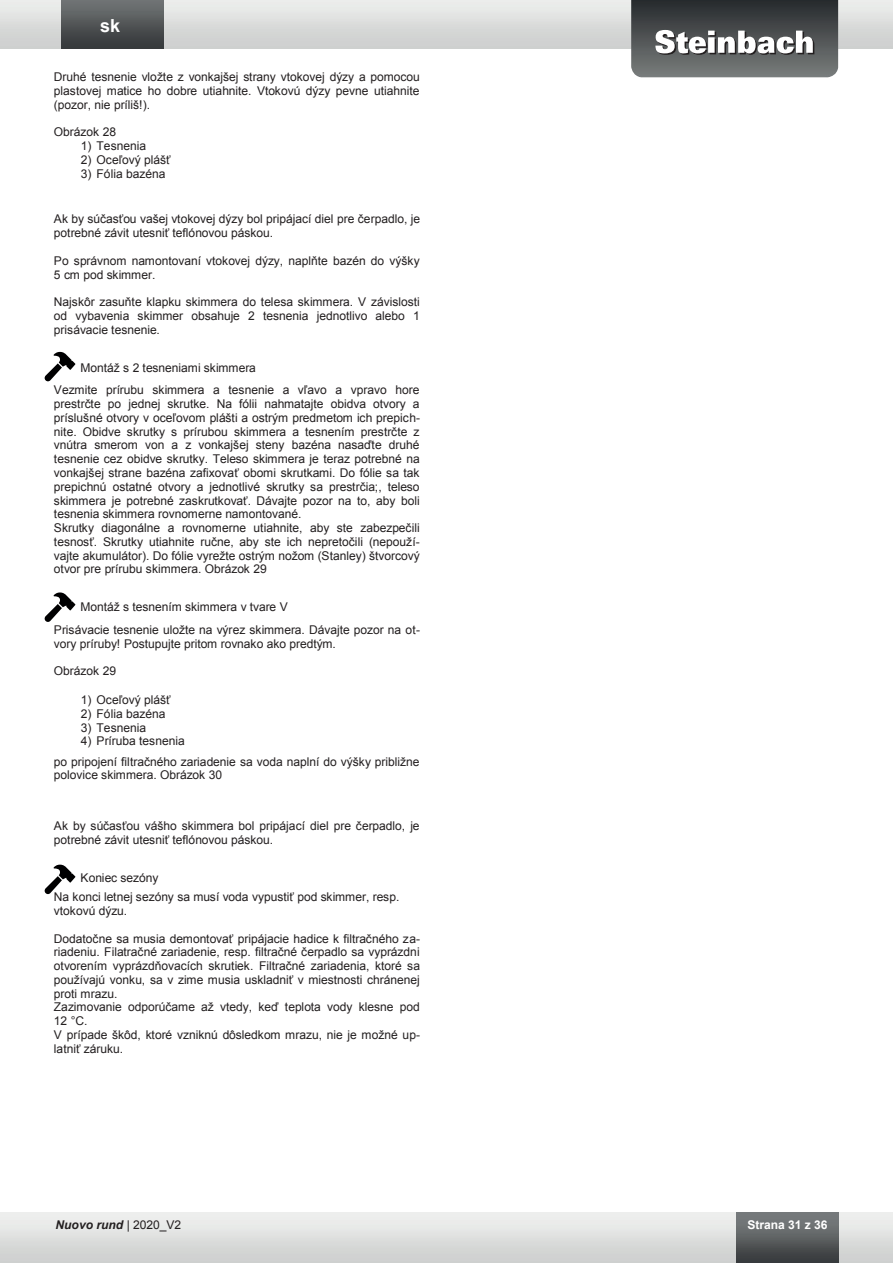
<style>
.page{position:relative;width:893px;height:1263px;background:#fff}
.page>*{position:absolute;margin:0;border:0;box-sizing:border-box;transform-origin:0 0}
.t1{font:700 18px "Arial";color:#fff}
.t2{font:12px/13.8px "Arial";letter-spacing:-.005em;color:#231f20}
.t3{font:italic 700 12px "Arial";color:#231f20}
.t4{font:700 12px "Arial";letter-spacing:-.005em;color:#fff}
.s1{font-weight:400;font-style:normal}
</style>
<div class="page">
<div style="left:0;top:0;width:893px;height:48px;background:linear-gradient(to bottom,#edeeec,#cccdcd)"></div>
<div style="left:0;top:1212px;width:893px;height:51px;background:linear-gradient(to bottom,#f1f2f0,#cccdcc)"></div>
<div style="left:736px;top:1212px;width:102px;height:51px;background:linear-gradient(to bottom,#808485,#36393b)"></div>
<div style="left:61px;top:0;width:103px;height:48px;background:linear-gradient(to bottom,#727677,#34373a)"></div>
<img style="left:631px;top:0;width:207px;height:77px">
<svg style="left:655px;top:30px;width:159px;height:25px"></svg>
<svg style="left:45px;top:352px;width:30px;height:29px"></svg>
<svg style="left:45px;top:592px;width:30px;height:30px"></svg>
<svg style="left:45px;top:865px;width:30px;height:29px"></svg>
<h1 class="t1" style="left:100px;top:14px;width:22px">sk</h1>
<p class="t2" style="left:54px;top:70px;width:367px;text-align:justify">Druhé tesnenie vložte z vonkajšej strany vtokovej dýzy a pomocou plastovej matice ho dobre utiahnite. Vtokovú dýzy pevne utiahnite (pozor, nie príliš!).</p>
<p class="t2" style="left:54px;top:125px;width:64px">Obrázok 28</p>
<p class="t2" style="left:81px;top:139px;width:67px">1) Tesnenia</p>
<p class="t2" style="left:81px;top:153px;width:91px">2) Oceľový plášť</p>
<p class="t2" style="left:81px;top:167px;width:86px">3) Fólia bazéna</p>
<p class="t2" style="left:54px;top:212px;width:368px">Ak by súčasťou vašej vtokovej dýzy bol pripájací diel pre čerpadlo, je potrebné závit utesniť teflónovou páskou.</p>
<p class="t2" style="left:54px;top:254px;width:367px">Po správnom namontovaní vtokovej dýzy, naplňte bazén do výšky<br>5 cm pod skimmer.</p>
<p class="t2" style="left:54px;top:295px;width:367px;text-align:justify">Najskôr zasuňte klapku skimmera do telesa skimmera. V závislosti od vybavenia skimmer obsahuje 2 tesnenia jednotlivo alebo 1 prisávacie tesnenie.</p>
<p class="t2" style="left:54px;top:356px;width:367px;line-height:22.6px;text-indent:27px">Montáž s 2 tesneniami skimmera<br>Vezmite prírubu skimmera a tesnenie a vľavo a vpravo hore</p>
<p class="t2" style="left:54px;top:397px;width:368px">prestrčte po jednej skrutke. Na fólii nahmatajte obidva otvory a príslušné otvory v oceľovom plášti a ostrým predmetom ich prepich&shy;nite. Obidve skrutky s prírubou skimmera a tesnením prestrčte z vnútra smerom von a z vonkajšej steny bazéna nasaďte druhé tesnenie cez obidve skrutky. Teleso skimmera je teraz potrebné na vonkajšej strane bazéna zafixovať obomi skrutkami. Do fólie sa tak prepichnú ostatné otvory a jednotlivé skrutky sa prestrčia;, teleso skimmera je potrebné zaskrutkovať. Dávajte pozor na to, aby boli tesnenia skimmera rovnomerne namontované.<br>Skrutky diagonálne a rovnomerne utiahnite, aby ste zabezpečili tesnosť. Skrutky utiahnite ručne, aby ste ich nepretočili (nepouží&shy;vajte akumulátor). Do fólie vyrežte ostrým nožom (Stanley) štvorcový otvor pre prírubu skimmera. Obrázok 29</p>
<p class="t2" style="left:54px;top:596px;width:368px;line-height:22.8px;text-indent:27px">Montáž s tesnením skimmera v tvare V<br>Prisávacie tesnenie uložte na výrez skimmera. Dávajte pozor na ot-</p>
<p class="t2" style="left:54px;top:637px;width:284px">vory príruby! Postupujte pritom rovnako ako predtým.</p>
<p class="t2" style="left:54px;top:664px;width:64px">Obrázok 29</p>
<p class="t2" style="left:81px;top:693px;width:91px">1) Oceľový plášť</p>
<p class="t2" style="left:81px;top:707px;width:86px">2) Fólia bazéna</p>
<p class="t2" style="left:81px;top:721px;width:67px">3) Tesnenia</p>
<p class="t2" style="left:54px;top:731px;width:367px;line-height:20.1px;text-indent:27px">4) Príruba tesnenia<br>po pripojení filtračného zariadenie sa voda naplní do výšky približne</p>
<p class="t2" style="left:54px;top:768px;width:170px">polovice skimmera. Obrázok 30</p>
<p class="t2" style="left:54px;top:819px;width:367px">Ak by súčasťou vášho skimmera bol pripájací diel pre čerpadlo, je potrebné závit utesniť teflónovou páskou.</p>
<p class="t2" style="left:54px;top:867px;width:347px;line-height:19.6px;text-indent:27px">Koniec sezóny<br>Na konci letnej sezóny sa musí voda vypustiť pod skimmer, resp.</p>
<p class="t2" style="left:54px;top:904px;width:75px">vtokovú dýzu.</p>
<p class="t2" style="left:54px;top:931px;width:368px">Dodatočne sa musia demontovať pripájacie hadice k filtračného za&shy;riadeniu. Filatračné zariadenie, resp. filtračné čerpadlo sa vyprázdni otvorením vyprázdňovacích skrutiek. Filtračné zariadenia, ktoré sa používajú vonku, sa v zime musia uskladniť v miestnosti chránenej proti mrazu.<br>Zazimovanie odporúčame až vtedy, keď teplota vody klesne pod 12 °C.<br>V prípade škôd, ktoré vzniknú dôsledkom mrazu, nie je možné up&shy;latniť záruku.</p>
<p class="t3" style="left:56px;top:1217px;width:127px">Nuovo rund <span class="s1">| 2020_V2</span></p>
<p class="t4" style="left:747px;top:1217px;width:82px">Strana 31 z 36</p>
</div>
